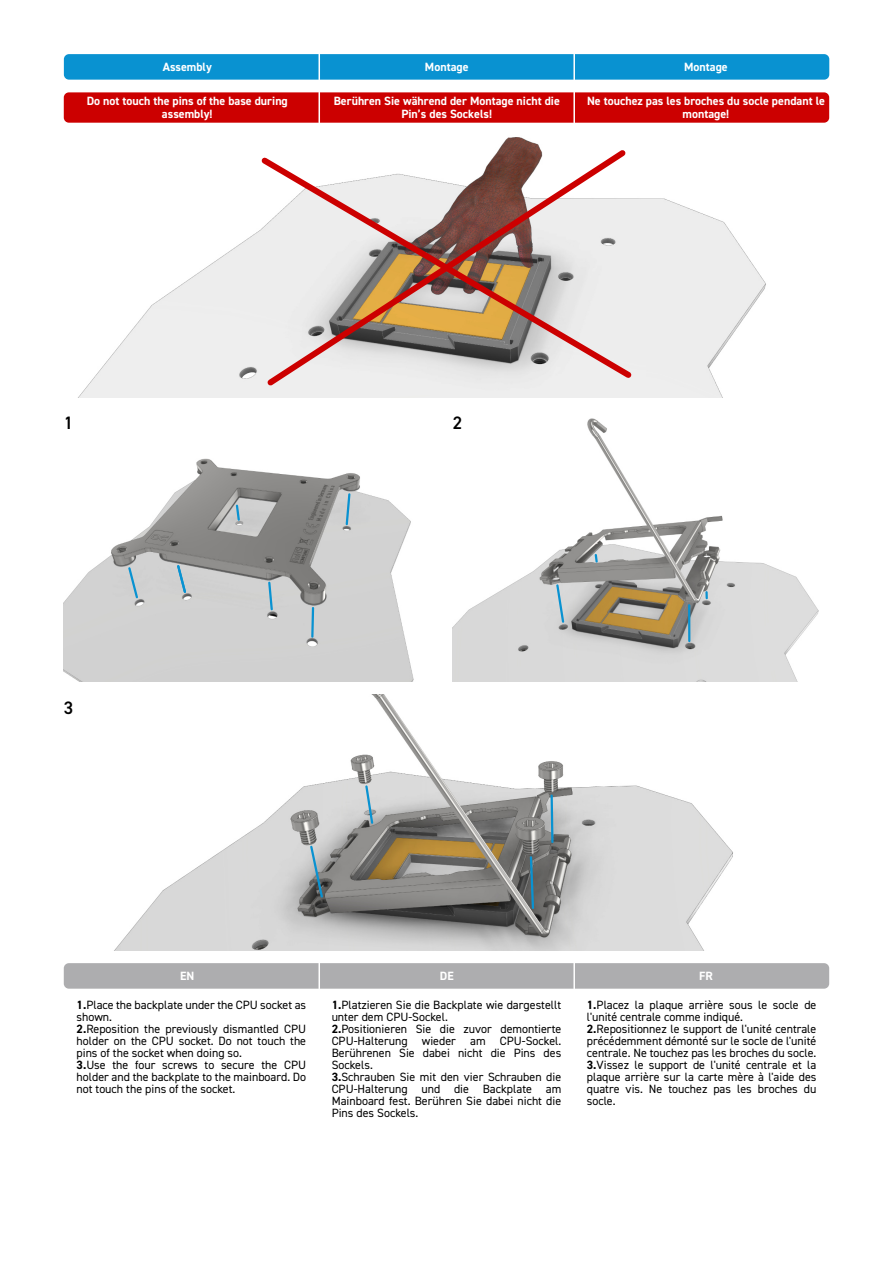
<style>
.page{position:relative;width:893px;height:1263px;background:#fff}
.page>*{position:absolute;margin:0;border:0;box-sizing:border-box;transform-origin:0 0}
.t1{font:600 18px "DIN2014";color:#000}
.t2{font:12px/12px "DIN2014";color:#000}
.t3{font:700 12px/13.5px "DIN2014";color:#fff;text-align:center}
.s1{font-weight:700}
</style>
<div class="page">
<img style="left:78px;top:137px;width:688px;height:260px">
<img style="left:64px;top:458px;width:350px;height:224px">
<img style="left:453px;top:418px;width:366px;height:264px">
<img style="left:114px;top:695px;width:619px;height:256px">
<div style="left:64px;top:54px;width:765px;height:26px;background:#0992d1;border-radius:5px"></div>
<hr style="left:318px;top:54px;width:2px;height:26px;background:#fff">
<hr style="left:573px;top:54px;width:2px;height:26px;background:#fff">
<div style="left:64px;top:92px;width:765px;height:31px;background:#c00;border-radius:5px"></div>
<hr style="left:318px;top:92px;width:2px;height:31px;background:#fff">
<hr style="left:573px;top:92px;width:2px;height:31px;background:#fff">
<svg style="left:262px;top:145px;width:369px;height:246px"></svg>
<svg style="left:256px;top:152px;width:380px;height:231px;background:#cfbcb5"></svg>
<div style="left:64px;top:963px;width:765px;height:26px;background:#adadaf;border-radius:5px"></div>
<hr style="left:318px;top:963px;width:2px;height:26px;background:#fff">
<hr style="left:573px;top:963px;width:2px;height:26px;background:#fff">
<svg style="left:344px;top:492px;width:8px;height:35px"></svg>
<svg style="left:127px;top:565px;width:13px;height:35px"></svg>
<svg style="left:176px;top:563px;width:12px;height:31px"></svg>
<svg style="left:234px;top:503px;width:7px;height:19px"></svg>
<svg style="left:267px;top:580px;width:7px;height:32px"></svg>
<svg style="left:310px;top:606px;width:5px;height:33px"></svg>
<svg style="left:555px;top:583px;width:11px;height:41px"></svg>
<svg style="left:593px;top:552px;width:6px;height:12px"></svg>
<hr style="left:688px;top:605px;width:2px;height:36px;background:#0992d1">
<svg style="left:364px;top:784px;width:11px;height:41px"></svg>
<svg style="left:309px;top:844px;width:15px;height:55px"></svg>
<svg style="left:549px;top:793px;width:6px;height:51px"></svg>
<svg style="left:529px;top:855px;width:6px;height:55px"></svg>
<svg style="left:705px;top:592px;width:3px;height:6px"></svg>
<p class="t3" style="left:163px;top:61px;width:51px">Assembly</p>
<p class="t3" style="left:425px;top:61px;width:45px">Montage</p>
<p class="t3" style="left:684px;top:61px;width:45px">Montage</p>
<p class="t3" style="left:87px;top:95px;width:203px">Do not touch the pins of the base during assembly!</p>
<p class="t3" style="left:334px;top:95px;width:228px">Berühren Sie während der Montage nicht die<br>Pin’s des Sockels!</p>
<p class="t3" style="left:587px;top:95px;width:239px">Ne touchez pas les broches du socle pendant le montage!</p>
<h1 class="t1" style="left:64px;top:415px;width:11px">1</h1>
<h1 class="t1" style="left:453px;top:415px;width:11px">2</h1>
<h1 class="t1" style="left:64px;top:700px;width:11px">3</h1>
<p class="t3" style="left:180px;top:970px;width:16px">EN</p>
<p class="t3" style="left:440px;top:970px;width:15px">DE</p>
<p class="t3" style="left:699px;top:970px;width:15px">FR</p>
<p class="t2" style="left:77px;top:1000px;width:231px"><span class="s1">1.</span>Place the backplate under the CPU socket as shown.<br><span class="s1">2.</span>Reposition the previously dismantled CPU holder on the CPU socket. Do not touch the pins of the socket when doing so.<br><span class="s1">3.</span>Use the four screws to secure the CPU holder and the backplate to the mainboard. Do not touch the pins of the socket.</p>
<p class="t2" style="left:332px;top:1000px;width:231px"><span class="s1">1.</span>Platzieren Sie die Backplate wie dargestellt unter dem CPU-Sockel.<br><span class="s1">2.</span>Positionieren Sie die zuvor demontierte CPU-Halterung wieder am CPU-Sockel.<br>Berührenen Sie dabei nicht die Pins des Sockels.<br><span class="s1">3.</span>Schrauben Sie mit den vier Schrauben die CPU-Halterung und die Backplate am Mainboard fest. Berühren Sie dabei nicht die Pins des Sockels.</p>
<p class="t2" style="left:587px;top:1000px;width:231px"><span class="s1">1.</span>Placez la plaque arrière sous le socle de l'unité centrale comme indiqué.<br><span class="s1">2.</span>Repositionnez le support de l'unité centrale précédemment démonté sur le socle de l'unité centrale. Ne touchez pas les broches du socle.<br><span class="s1">3.</span>Vissez le support de l'unité centrale et la plaque arrière sur la carte mère à l'aide des quatre vis. Ne touchez pas les broches du socle.</p>
</div>
